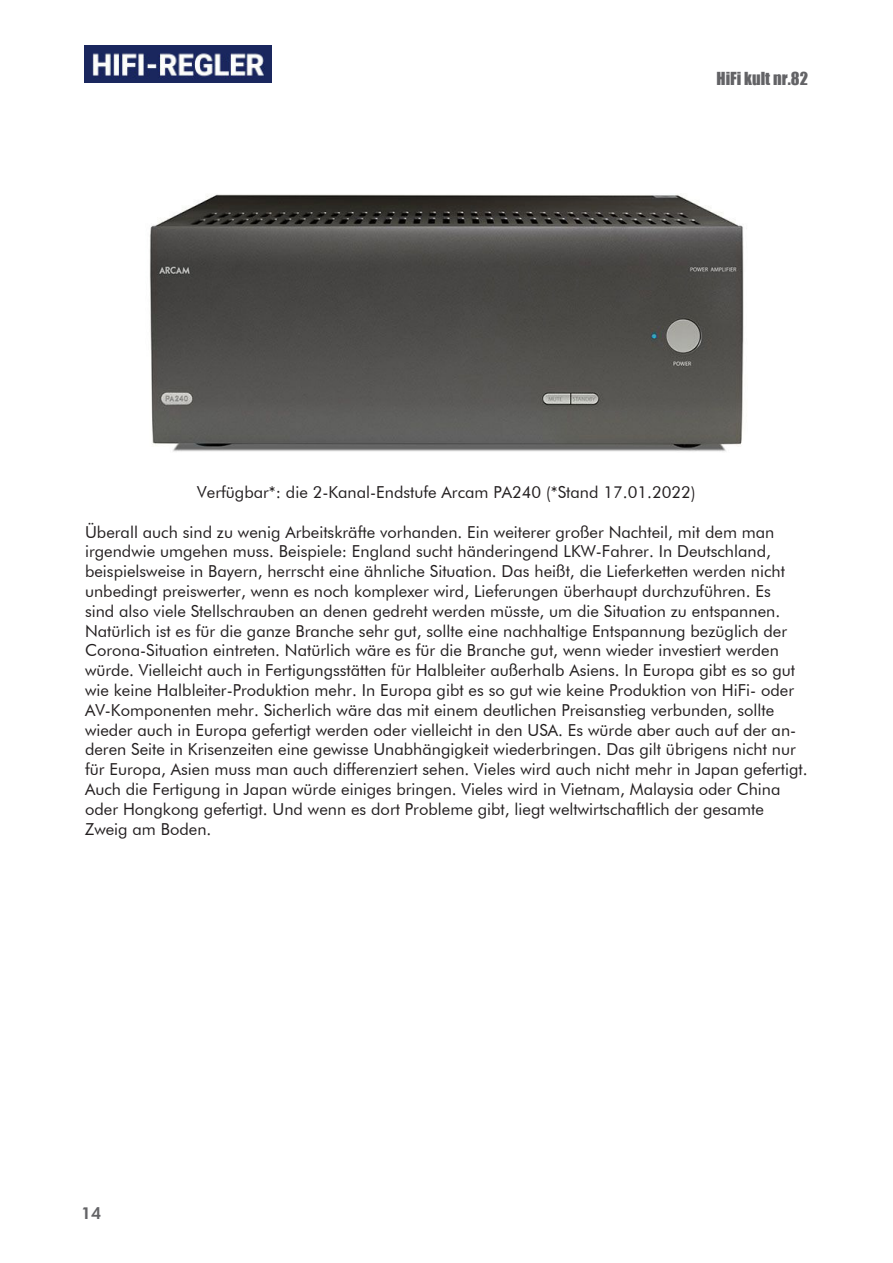
<style>
.page{position:relative;width:893px;height:1263px;background:#fff}
.page>*{position:absolute;margin:0;border:0;box-sizing:border-box;transform-origin:0 0}
.t1{font:16.5px/19.8px "Futura BT";color:#231f20}
.t2{font:16.5px "Impact";color:#636366}
.t3{font:800 16.5px "Futura BT";color:#636366}
</style>
<div class="page">
<img style="left:85px;top:45px;width:187px;height:37px">
<img style="left:149px;top:194px;width:595px;height:258px">
<p class="t2" style="left:717px;top:66px;width:93px">HiFi kult nr.82</p>
<p class="t1" style="left:197px;top:482px;width:500px">Verfügbar*: die 2-Kanal-Endstufe Arcam PA240 (*Stand 17.01.2022)</p>
<p class="t1" style="left:85px;top:522px;width:724px">Überall auch sind zu wenig Arbeitskräfte vorhanden. Ein weiterer großer Nachteil, mit dem man irgendwie umgehen muss. Beispiele: England sucht händeringend LKW-Fahrer. In Deutschland, beispielsweise in Bayern, herrscht eine ähnliche Situation. Das heißt, die Lieferketten werden nicht unbedingt preiswerter, wenn es noch komplexer wird, Lieferungen überhaupt durchzuführen. Es<br>sind also viele Stellschrauben an denen gedreht werden müsste, um die Situation zu entspannen.<br>Natürlich ist es für die ganze Branche sehr gut, sollte eine nachhaltige Entspannung bezüglich der Corona-Situation eintreten. Natürlich wäre es für die Branche gut, wenn wieder investiert werden würde. Vielleicht auch in Fertigungsstätten für Halbleiter außerhalb Asiens. In Europa gibt es so gut wie keine Halbleiter-Produktion mehr. In Europa gibt es so gut wie keine Produktion von HiFi- oder AV-Komponenten mehr. Sicherlich wäre das mit einem deutlichen Preisanstieg verbunden, sollte wieder auch in Europa gefertigt werden oder vielleicht in den USA. Es würde aber auch auf der an&shy;deren Seite in Krisenzeiten eine gewisse Unabhängigkeit wiederbringen. Das gilt übrigens nicht nur für Europa, Asien muss man auch differenziert sehen. Vieles wird auch nicht mehr in Japan gefertigt.<br>Auch die Fertigung in Japan würde einiges bringen. Vieles wird in Vietnam, Malaysia oder China oder Hongkong gefertigt. Und wenn es dort Probleme gibt, liegt weltwirtschaftlich der gesamte Zweig am Boden.</p>
<p class="t3" style="left:81px;top:1203px;width:22px">14</p>
</div>
